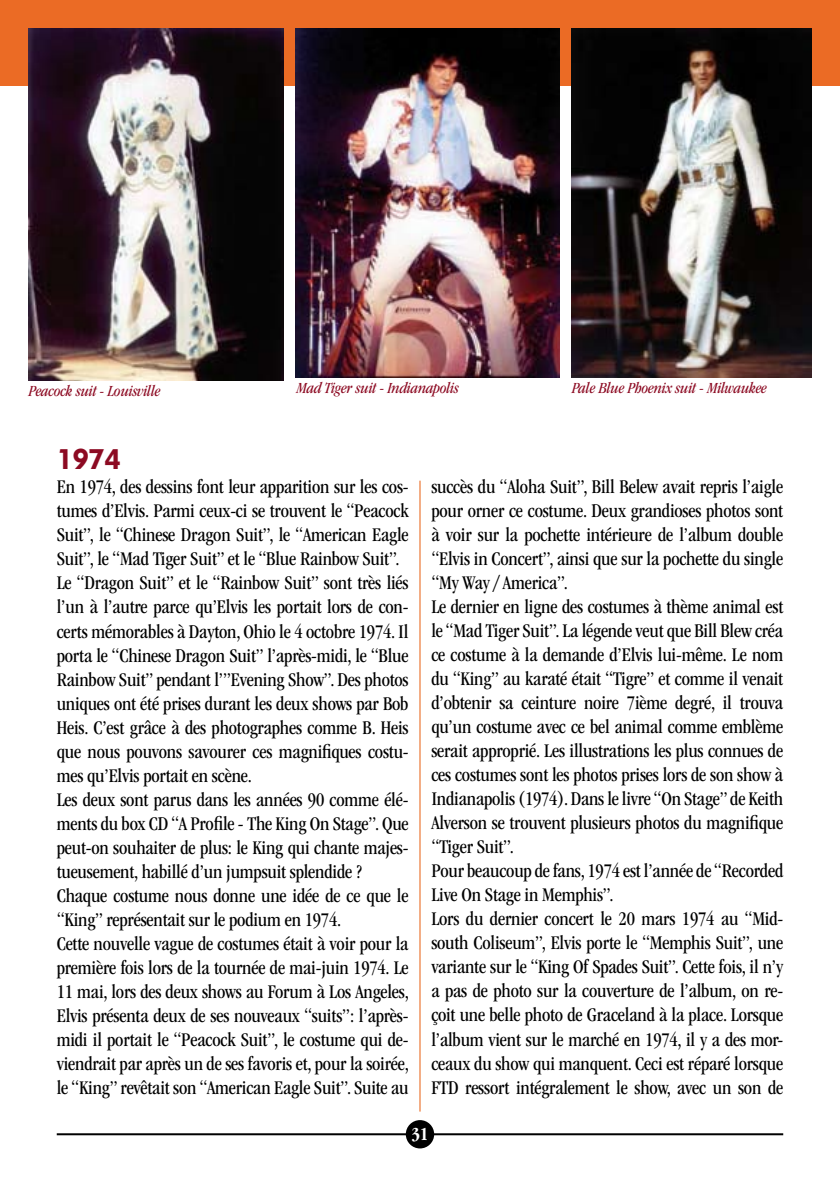
<style>
.page{position:relative;width:840px;height:1191px;background:#fff}
.page>*{position:absolute;margin:0;border:0;box-sizing:border-box;transform-origin:0 0}
.t1{font:28px "Geometric 415 BT Black A";color:#8c0a22}
.t2{font:condensed 20px/24px "ITC Garamond Std";letter-spacing:-.01em;color:#000}
.t3{font:700 condensed 19px "ITC Garamond Std";color:#fff}
.t4{font:italic condensed 16px "ITC Garamond Std";letter-spacing:-.01em;color:#8c0a22}
</style>
<div class="page">
<hr style="left:57px;top:1133px;width:725px;height:2px;background:#000">
<div style="left:405px;top:1120px;width:29px;height:28px;background:#000;border-radius:50%"></div>
<div style="left:0;top:0;width:839px;height:85px;background:#eb6b25"></div>
<img style="left:296px;top:28px;width:263px;height:349px">
<img style="left:571px;top:28px;width:240px;height:349px">
<img style="left:28px;top:28px;width:255px;height:352px">
<hr style="left:419px;top:480px;width:1px;height:631px;background:#e95e0f">
<p class="t4" style="left:29px;top:382px;width:133px">Peacock suit - Louisville</p>
<p class="t4" style="left:296px;top:379px;width:163px">Mad Tiger suit - Indianapolis</p>
<p class="t4" style="left:571px;top:379px;width:196px">Pale Blue Phoenix suit - Milwaukee</p>
<h1 class="t1" style="left:57px;top:442px;width:66px">1974</h1>
<p class="t2" style="left:57px;top:475px;width:353px">En 1974, des dessins font leur apparition sur les cos&shy;tumes d’Elvis. Parmi ceux-ci se trouvent le “Peacock Suit”, le “Chinese Dragon Suit”, le “American Eagle Suit”, le “Mad Tiger Suit” et le “Blue Rainbow Suit”.<br>Le “Dragon Suit” et le “Rainbow Suit” sont très liés l’un à l’autre parce qu’Elvis les portait lors de con&shy;certs mémorables à Dayton, Ohio le 4 octobre 1974. Il porta le “Chinese Dragon Suit” l’après-midi, le “Blue Rainbow Suit” pendant l’”Evening Show”. Des photos uniques ont été prises durant les deux shows par Bob Heis. C’est grâce à des photographes comme B. Heis que nous pouvons savourer ces magnifiques costu&shy;mes qu’Elvis portait en scène.<br>Les deux sont parus dans les années 90 comme élé&shy;ments du box CD “A Profile - The King On Stage”. Que peut-on souhaiter de plus: le King qui chante majes&shy;tueusement, habillé d’un jumpsuit splendide ?<br>Chaque costume nous donne une idée de ce que le “King” représentait sur le podium en 1974.<br>Cette nouvelle vague de costumes était à voir pour la première fois lors de la tournée de mai-juin 1974. Le 11 mai, lors des deux shows au Forum à Los Angeles, Elvis présenta deux de ses nouveaux “suits”: l’après&shy;midi il portait le “Peacock Suit”, le costume qui de&shy;viendrait par après un de ses favoris et, pour la soirée, le “King” revêtait son “American Eagle Suit”. Suite au</p>
<p class="t2" style="left:431px;top:475px;width:353px">succès du “Aloha Suit”, Bill Belew avait repris l’aigle pour orner ce costume. Deux grandioses photos sont à voir sur la pochette intérieure de l’album double “Elvis in Concert”, ainsi que sur la pochette du single “My Way / America”.<br>Le dernier en ligne des costumes à thème animal est le “Mad Tiger Suit”. La légende veut que Bill Blew créa ce costume à la demande d’Elvis lui-même. Le nom du “King” au karaté était “Tigre” et comme il venait d’obtenir sa ceinture noire 7ième degré, il trouva qu’un costume avec ce bel animal comme emblème serait approprié. Les illustrations les plus connues de ces costumes sont les photos prises lors de son show à Indianapolis (1974). Dans le livre “On Stage” de Keith Alverson se trouvent plusieurs photos du magnifique “Tiger Suit”.<br>Pour beaucoup de fans, 1974 est l’année de “Recorded Live On Stage in Memphis”.<br>Lors du dernier concert le 20 mars 1974 au “Mid&shy;south Coliseum”, Elvis porte le “Memphis Suit”, une variante sur le “King Of Spades Suit”. Cette fois, il n’y a pas de photo sur la couverture de l’album, on re&shy;çoit une belle photo de Graceland à la place. Lorsque l’album vient sur le marché en 1974, il y a des mor&shy;ceaux du show qui manquent. Ceci est réparé lorsque FTD ressort intégralement le show, avec un son de</p>
<p class="t3" style="left:411px;top:1123px;width:19px">31</p>
</div>
